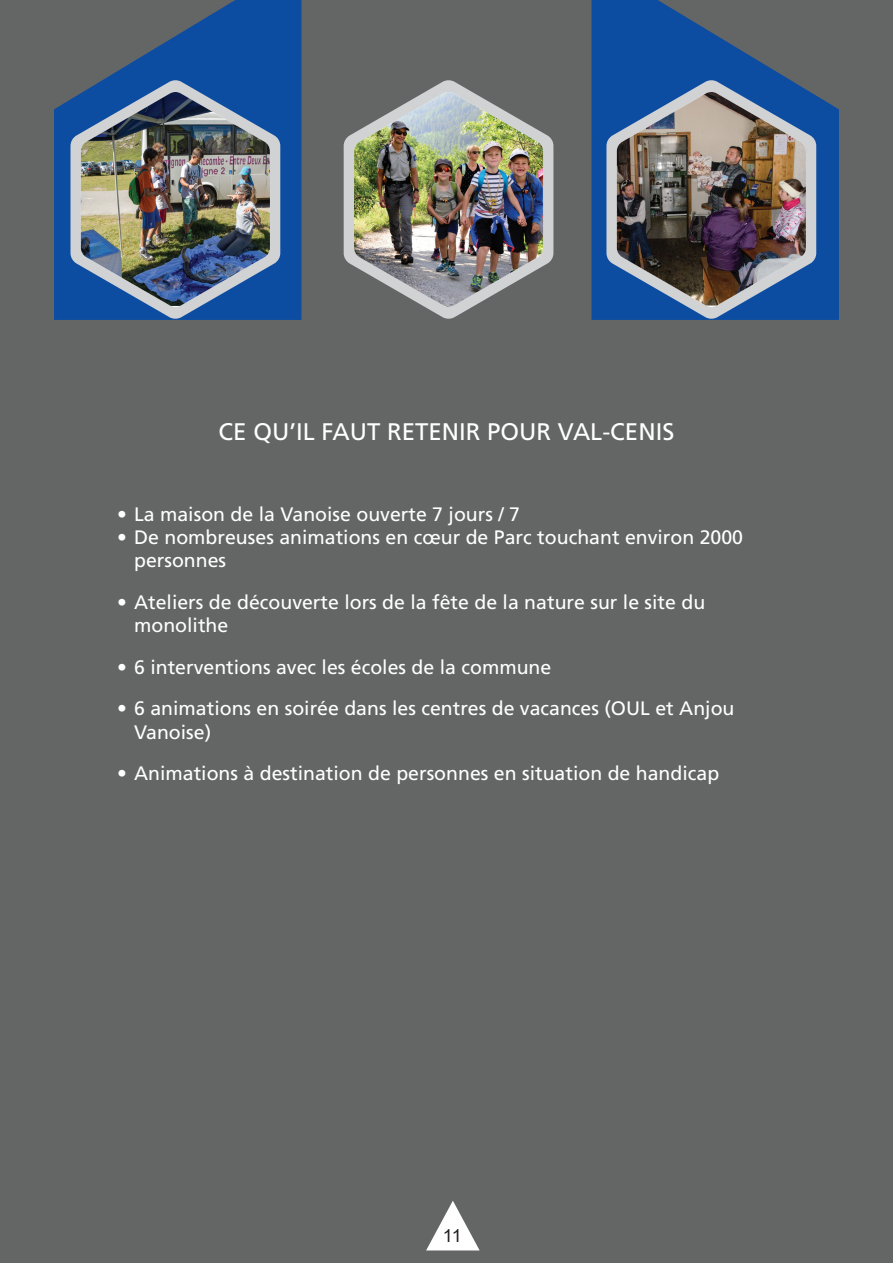
<style>
.page{position:relative;width:893px;height:1263px;background:#646565}
.page>*{position:absolute;margin:0;border:0;box-sizing:border-box;transform-origin:0 0}
.t1{font:24px "Frutiger LT Std";color:#fff}
.t2{font:19.5px/23.4px "Frutiger LT Std";color:#fff}
.t3{font:18px "Arial";color:#231f20}
</style>
<div class="page">
<svg style="left:54px;top:0;width:247px;height:320px;fill:#0d4da1"></svg>
<svg style="left:591px;top:0;width:248px;height:320px;fill:#0d4da1"></svg>
<svg style="left:426px;top:1201px;width:54px;height:49px"></svg>
<svg style="left:71px;top:80px;width:209px;height:239px;background:#517ab0"></svg>
<svg style="left:606px;top:80px;width:210px;height:239px;background:#5079b0"></svg>
<img style="left:81px;top:92px;width:189px;height:214px">
<img style="left:617px;top:92px;width:189px;height:214px">
<svg style="left:344px;top:80px;width:209px;height:239px"></svg>
<img style="left:354px;top:92px;width:189px;height:215px">
<p class="t1" style="left:219px;top:418px;width:457px">CE QU’IL FAUT RETENIR POUR VAL-CENIS</p>
<p class="t2" style="left:117px;top:502px;width:404px">• La maison de la Vanoise ouverte 7 jours / 7</p>
<p class="t2" style="left:134px;top:526px;width:610px;text-indent:-17px">• De nombreuses animations en cœur de Parc touchant environ 2000 personnes</p>
<p class="t2" style="left:134px;top:590px;width:573px;text-indent:-17px">• Ateliers de découverte lors de la fête de la nature sur le site du monolithe</p>
<p class="t2" style="left:117px;top:655px;width:436px">• 6 interventions avec les écoles de la commune</p>
<p class="t2" style="left:134px;top:697px;width:602px;text-indent:-17px">• 6 animations en soirée dans les centres de vacances (OUL et Anjou<br>Vanoise)</p>
<p class="t2" style="left:117px;top:761px;width:604px">• Animations à destination de personnes en situation de handicap</p>
<p class="t3" style="left:443px;top:1223px;width:20px">11</p>
</div>
